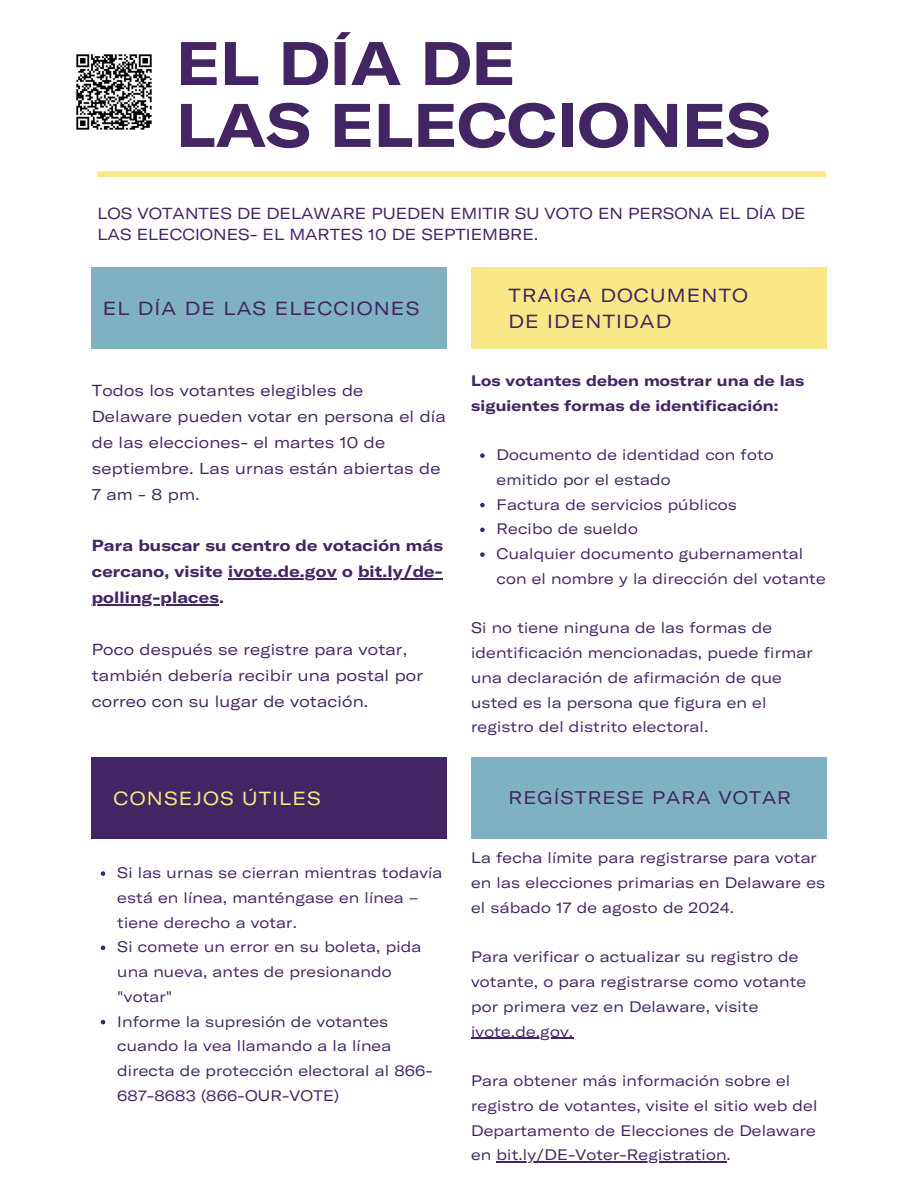
<style>
.page{position:relative;width:918px;height:1188px;background:#fff}
.page>*{position:absolute;margin:0;border:0;box-sizing:border-box;transform-origin:0 0}
.t1{font:700 expanded 60.6px/61.8px "GT America";color:#422563}
.t2{font:expanded 18.75px/25.8px "GT America";letter-spacing:.06em;color:#422563}
.t3{font:expanded 18.75px "GT America";letter-spacing:.06em;color:#fae788}
.t4{font:expanded 18px "GT America";letter-spacing:.06em;color:#422563}
.t5{font:expanded 15.75px/25.8px "GT America";letter-spacing:.01em;color:#422563}
.t6{font:700 expanded 15.75px/25.8px "GT America";letter-spacing:.01em;color:#422563}
.t7{font:expanded 15px/24.8px "GT America";letter-spacing:.01em;color:#422563}
.t8{font:700 expanded 15px/24.8px "GT America";letter-spacing:.01em;color:#422563}
</style>
<div class="page">
<div style="left:92px;top:268px;width:355px;height:81px;background:#7fb1c3"></div>
<div style="left:97px;top:171px;width:729px;height:6px;background:#fae788"></div>
<div style="left:471px;top:268px;width:355px;height:81px;background:#fae788"></div>
<hr style="left:228px;top:578px;width:109px;height:2px;background:#422563">
<hr style="left:358px;top:578px;width:85px;height:2px;background:#422563">
<hr style="left:92px;top:604px;width:127px;height:1px;background:#422563">
<div style="left:92px;top:758px;width:355px;height:81px;background:#422563"></div>
<div style="left:471px;top:758px;width:355px;height:81px;background:#7fb1c3"></div>
<svg style="left:480px;top:453px;width:5px;height:5px"></svg>
<svg style="left:480px;top:503px;width:5px;height:4px"></svg>
<svg style="left:480px;top:528px;width:5px;height:4px"></svg>
<svg style="left:480px;top:552px;width:5px;height:5px"></svg>
<svg style="left:101px;top:871px;width:4px;height:5px"></svg>
<svg style="left:101px;top:946px;width:4px;height:4px"></svg>
<svg style="left:101px;top:1020px;width:4px;height:4px"></svg>
<hr style="left:471px;top:1038px;width:102px;height:1px;background:#422563">
<hr style="left:497px;top:1161px;width:230px;height:1px;background:#422563">
<img style="left:76px;top:54px;width:76px;height:76px">
<p class="t1" style="left:176px;top:30px;width:596px">EL DÍA DE<br>LAS ELECCIONES</p>
<p class="t5" style="left:97px;top:202px;width:710px;line-height:21.3px">LOS VOTANTES DE DELAWARE PUEDEN EMITIR SU VOTO EN PERSONA EL DÍA DE<br>LAS ELECCIONES- EL MARTES 10 DE SEPTIEMBRE.</p>
<p class="t2" style="left:103px;top:294px;width:318px">EL DÍA DE LAS ELECCIONES</p>
<h1 class="t5" style="left:92px;top:377px;width:356px">Todos los votantes elegibles de<br>Delaware pueden votar en persona el día de las elecciones- el martes 10 de septiembre. Las urnas están abiertas de<br>7am-8pm.</h1>
<h3 class="t6" style="left:92px;top:532px;width:353px">Para buscar su centro de votación más cercano, visite ivote.de.gov o bit.ly/de-</h3>
<p class="t6" style="left:92px;top:584px;width:134px">polling-places.</p>
<p class="t5" style="left:92px;top:636px;width:333px">Poco después se registre para votar, también debería recibir una postal por correo con su lugar de votación.</p>
<h4 class="t2" style="left:509px;top:281px;width:241px">TRAIGA DOCUMENTO<br>DE IDENTIDAD</h4>
<p class="t8" style="left:471px;top:367px;width:335px">Los votantes deben mostrar una de las siguientes formas de identificación:</p>
<p class="t7" style="left:497px;top:442px;width:279px">Documento de identidad con foto emitido por el estado</p>
<p class="t7" style="left:497px;top:491px;width:242px">Factura de servicios públicos</p>
<h2 class="t7" style="left:497px;top:516px;width:143px">Recibo de sueldo</h2>
<p class="t7" style="left:497px;top:541px;width:331px">Cualquier documento gubernamental con el nombre y la dirección del votante</p>
<p class="t7" style="left:471px;top:615px;width:343px">Si no tiene ninguna de las formas de identificación mencionadas, puede firmar una declaración de afirmación de que usted es la persona que figura en el registro del distrito electoral.</p>
<p class="t3" style="left:114px;top:786px;width:209px">CONSEJOS ÚTILES</p>
<h4 class="t4" style="left:509px;top:786px;width:284px">REGÍSTRESE PARA VOTAR</h4>
<p class="t7" style="left:117px;top:860px;width:327px">Si las urnas se cierran mientras todavía está en línea, manténgase en línea – tiene derecho a votar.</p>
<h2 class="t7" style="left:117px;top:934px;width:306px">Si comete un error en su boleta, pida una nueva, antes de presionando "votar"</h2>
<p class="t7" style="left:117px;top:1008px;width:317px">Informe la supresión de votantes cuando la vea llamando a la línea directa de protección electoral al 866-<br>687-8683 (866-OUR-VOTE)</p>
<p class="t7" style="left:471px;top:845px;width:356px">La fecha límite para registrarse para votar en las elecciones primarias en Delaware es el sábado 17 de agosto de 2024.</p>
<p class="t7" style="left:471px;top:944px;width:336px">Para verificar o actualizar su registro de votante, o para registrarse como votante por primera vez en Delaware, visite ivote.de.gov.</p>
<p class="t7" style="left:471px;top:1068px;width:348px">Para obtener más información sobre el registro de votantes, visite el sitio web del Departamento de Elecciones de Delaware en bit.ly/DE-Voter-Registration.</p>
</div>
